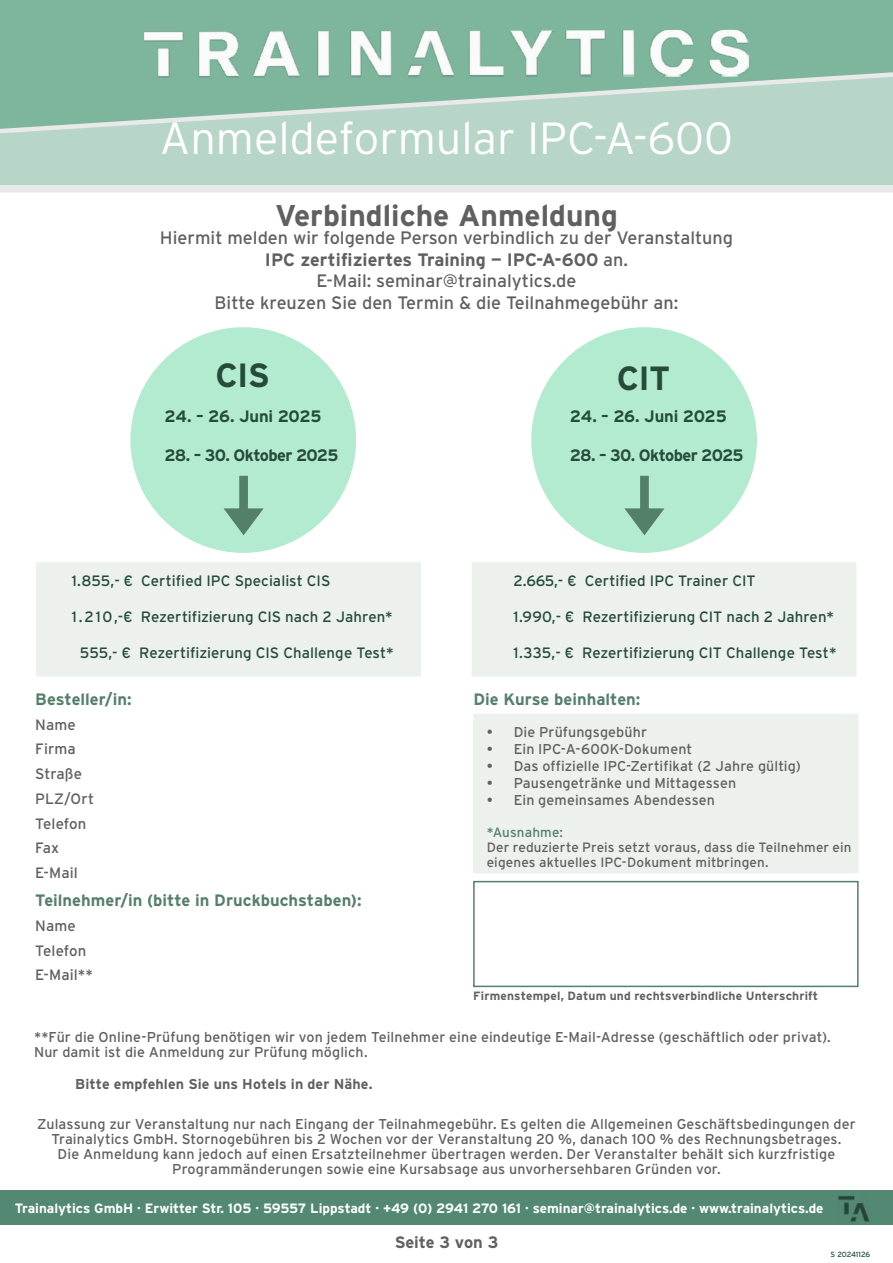
<style>
.page{position:relative;width:893px;height:1263px;background:#fff}
.page>*{position:absolute;margin:0;border:0;box-sizing:border-box;transform-origin:0 0}
.t1{font:300 45px "Interstate";color:#fff}
.t2{font:700 33.6px "Interstate";letter-spacing:-.025em;color:#264b3a}
.t3{font:700 30px "Interstate";color:#616060}
.t4{font:18px/21.6px "Interstate";color:#616060;text-align:center}
.t5{font:700 16.5px "Interstate";color:#54806a}
.t6{font:700 16.5px "Interstate";letter-spacing:-.03em;color:#264b3a}
.t7{font:700 16.5px "Interstate";letter-spacing:-.005em;color:#616060}
.t8{font:15px "Interstate";letter-spacing:.005em;color:#264b3a}
.t9{font:15px/24.8px "Interstate";letter-spacing:.005em;color:#616060}
.t10{font:14.25px/15px "Interstate";letter-spacing:.01em;color:#616060;text-align:center}
.t11{font:700 14.25px "Interstate";letter-spacing:.005em;color:#616060}
.t12{font:700 13.5px "Interstate";color:#fff}
.t13{font:13.5px/15px "Interstate";letter-spacing:.01em;color:#616060}
.t14{font:13.5px "Interstate";letter-spacing:.01em;color:#54806a}
.t15{font:700 12px "Interstate";letter-spacing:.015em;color:#616060}
.t16{font:7.5px "Interstate";letter-spacing:-.02em;color:#264b3a}
.s1{font-weight:700}
.s2{font-family:"Arial";font-weight:700}
</style>
<div class="page">
<div style="left:0;top:0;width:893px;height:185px;background:#b7d6c8"></div>
<svg style="left:0;top:0;width:893px;height:134px"></svg>
<img style="left:144px;top:30px;width:605px;height:48px">
<div style="left:0;top:185px;width:893px;height:7px;background:#e9e9e9"></div>
<div style="left:0;top:1191px;width:893px;height:34px;background:#538972"></div>
<img style="left:838px;top:1195px;width:32px;height:27px">
<div style="left:472px;top:562px;width:384px;height:114px;background:#ecf1ee"></div>
<div style="left:36px;top:562px;width:385px;height:114px;background:#ecf1ee"></div>
<div style="left:473px;top:714px;width:386px;height:159px;background:#ecf1ee"></div>
<div style="left:473px;top:881px;width:386px;height:106px;background:#fff;border:2px solid #54806a"></div>
<div style="left:130px;top:327px;width:226px;height:226px;background:#b2ebd0;border-radius:50%"></div>
<div style="left:531px;top:327px;width:226px;height:226px;background:#b2ebd0;border-radius:50%"></div>
<svg style="left:223px;top:476px;width:41px;height:59px"></svg>
<svg style="left:624px;top:476px;width:41px;height:59px"></svg>
<h1 class="t1" style="left:160px;top:113px;width:575px">Anmeldeformular IPC-A-600</h1>
<h3 class="t3" style="left:275px;top:199px;width:344px">Verbindliche Anmeldung</h3>
<p class="t4" style="left:160px;top:227px;width:575px">Hiermit melden wir folgende Person verbindlich zu der Veranstaltung <span class="s1">IPC zertifiziertes Training</span> <span class="s2">−</span> <span class="s1">IPC-A-600</span> an.<br>E-Mail: seminar@trainalytics.de<br>Bitte kreuzen Sie den Termin &amp; die Teilnahmegebühr an:</p>
<h2 class="t2" style="left:215px;top:356px;width:56px">CIS</h2>
<p class="t6" style="left:164px;top:407px;width:158px">24. – 26. Juni 2025</p>
<p class="t6" style="left:164px;top:446px;width:175px">28. – 30. Oktober 2025</p>
<p class="t8" style="left:72px;top:572px;width:260px">1.855,- € Certified IPC Specialist CIS</p>
<p class="t8" style="left:72px;top:608px;width:322px">1. 210,-€ Rezertifizierung CIS nach 2 Jahren*</p>
<p class="t8" style="left:80px;top:644px;width:315px">555,- € Rezertifizierung CIS Challenge Test*</p>
<p class="t5" style="left:35px;top:690px;width:98px">Besteller/in:</p>
<p class="t9" style="left:35px;top:712px;width:60px">Name<br>Firma<br>Straße<br>PLZ/Ort<br>Telefon<br>Fax<br>E-Mail</p>
<p class="t5" style="left:35px;top:891px;width:328px">Teilnehmer/in (bitte in Druckbuchstaben):</p>
<p class="t9" style="left:35px;top:913px;width:59px">Name<br>Telefon<br>E-Mail**</p>
<h2 class="t2" style="left:617px;top:359px;width:55px">CIT</h2>
<p class="t6" style="left:570px;top:407px;width:158px">24. – 26. Juni 2025</p>
<p class="t6" style="left:570px;top:446px;width:175px">28. – 30. Oktober 2025</p>
<p class="t8" style="left:514px;top:572px;width:243px">2.665,- € Certified IPC Trainer CIT</p>
<p class="t8" style="left:514px;top:608px;width:322px">1.990,- € Rezertifizierung CIT nach 2 Jahren*</p>
<p class="t8" style="left:514px;top:644px;width:324px">1.335,- € Rezertifizierung CIT Challenge Test*</p>
<p class="t5" style="left:473px;top:690px;width:168px">Die Kurse beinhalten:</p>
<p class="t10" style="left:487px;top:724px;width:162px">• Die Prüfungsgebühr</p>
<p class="t10" style="left:487px;top:741px;width:207px">• Ein IPC-A-600K-Dokument</p>
<p class="t10" style="left:487px;top:758px;width:316px">• Das offizielle IPC-Zertifikat (2 Jahre gültig)</p>
<p class="t10" style="left:487px;top:775px;width:251px">• Pausengetränke und Mittagessen</p>
<p class="t10" style="left:487px;top:792px;width:230px">• Ein gemeinsames Abendessen</p>
<p class="t14" style="left:487px;top:825px;width:78px">*Ausnahme:</p>
<p class="t13" style="left:487px;top:840px;width:366px">Der reduzierte Preis setzt voraus, dass die Teilnehmer ein eigenes aktuelles IPC-Dokument mitbringen.</p>
<p class="t15" style="left:473px;top:989px;width:347px">Firmenstempel, Datum und rechtsverbindliche Unterschrift</p>
<p class="t10" style="left:34px;top:1029px;width:798px;text-align:left">**Für die Online-Prüfung benötigen wir von jedem Teilnehmer eine eindeutige E-Mail-Adresse (geschäftlich oder privat).<br>Nur damit ist die Anmeldung zur Prüfung möglich.</p>
<p class="t11" style="left:75px;top:1076px;width:299px">Bitte empfehlen Sie uns Hotels in der Nähe.</p>
<p class="t10" style="left:37px;top:1116px;width:820px">Zulassung zur Veranstaltung nur nach Eingang der Teilnahmegebühr. Es gelten die Allgemeinen Geschäftsbedingungen der Trainalytics GmbH. Stornogebühren bis 2 Wochen vor der Veranstaltung 20 %, danach 100 % des Rechnungsbetrages.<br>Die Anmeldung kann jedoch auf einen Ersatzteilnehmer übertragen werden. Der Veranstalter behält sich kurzfristige Programmänderungen sowie eine Kursabsage aus unvorhersehbaren Gründen vor.</p>
<p class="t12" style="left:15px;top:1201px;width:810px">Trainalytics GmbH · Erwitter Str. 105 · 59557 Lippstadt · +49 (0) 2941 270 161 · seminar@trainalytics.de · www.trainalytics.de</p>
<p class="t7" style="left:395px;top:1232px;width:105px">Seite 3 von 3</p>
<p class="t16" style="left:831px;top:1250px;width:41px">S 20241126</p>
</div>
